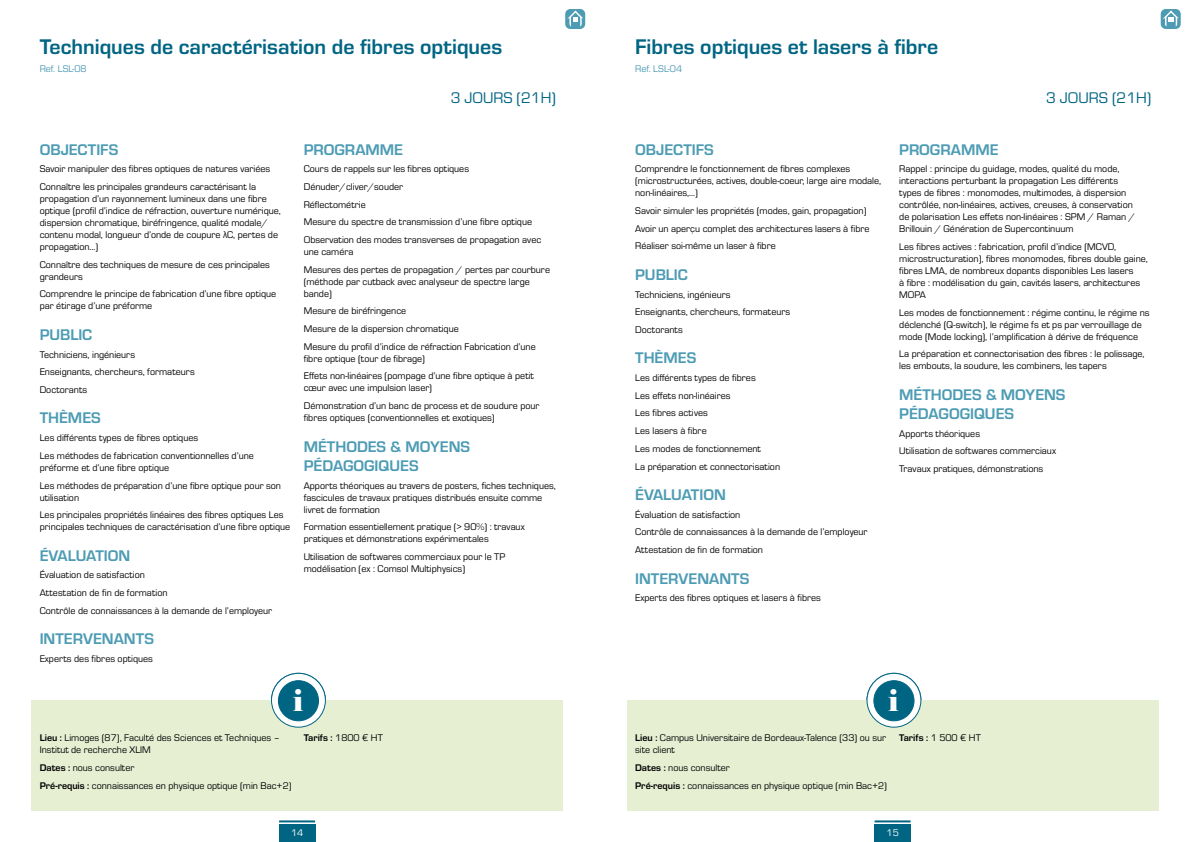
<style>
.page{position:relative;width:1191px;height:842px;background:#fff}
.page>*{position:absolute;margin:0;border:0;box-sizing:border-box;transform-origin:0 0}
.t1{font:30px "Elephant";color:#fff}
.t2{font:700 22px "Eurostile";color:#006583}
.t3{font:700 16px/19.2px "Eurostile";color:#4d9cb4}
.t4{font:16px "Eurostile";color:#006583}
.t5{font:10px/17.7px "Eurostile";color:#000}
.t6{font:700 10px "Eurostile";color:#000}
.t7{font:10px "Eurostile";color:#4d9cb4}
.t8{font:10px "Eurostile";color:#fff}
.s1{font-weight:700}
.s2{font-weight:400}
</style>
<div class="page">
<div style="left:279px;top:824px;width:36px;height:18px;background:#006583"></div>
<div style="left:874px;top:824px;width:36px;height:18px;background:#006583"></div>
<hr style="left:279px;top:820px;width:36px;height:2px;background:#006583">
<hr style="left:874px;top:820px;width:36px;height:2px;background:#006583">
<div style="left:565px;top:9px;width:20px;height:20px;background:#4d9cb4;border-radius:5px"></div>
<svg style="left:567px;top:11px;width:16px;height:16px"></svg>
<div style="left:1160px;top:9px;width:20px;height:20px;background:#4d9cb4;border-radius:5px"></div>
<svg style="left:1163px;top:11px;width:15px;height:16px"></svg>
<div style="left:626px;top:701px;width:532px;height:110px;background:#e7efd3"></div>
<svg style="left:867px;top:673px;width:54px;height:54px"></svg>
<div style="left:866px;top:673px;width:55px;height:55px;border:1px solid #006583;border-radius:50%"></div>
<div style="left:874px;top:681px;width:40px;height:40px;background:#006583;border-radius:50%"></div>
<div style="left:873px;top:680px;width:41px;height:41px;border:1px solid #006583;border-radius:50%"></div>
<div style="left:31px;top:701px;width:532px;height:110px;background:#e7efd3"></div>
<svg style="left:271px;top:673px;width:54px;height:54px"></svg>
<div style="left:271px;top:673px;width:55px;height:55px;border:1px solid #006583;border-radius:50%"></div>
<div style="left:278px;top:681px;width:40px;height:40px;background:#006583;border-radius:50%"></div>
<div style="left:278px;top:680px;width:41px;height:41px;border:1px solid #006583;border-radius:50%"></div>
<h2 class="t2" style="left:40px;top:31px;width:464px">Techniques de caractérisation de fibres optiques</h2>
<p class="t7" style="left:40px;top:62px;width:48px">Ref. LSL-08</p>
<h3 class="t4" style="left:451px;top:87px;width:107px">3 JOURS (21H)</h3>
<h3 class="t3" style="left:40px;top:139px;width:80px">OBJECTIFS</h3>
<p class="t5" style="left:40px;top:160px;width:232px">Savoir manipuler des fibres optiques de natures variées<br>Connaître les principales grandeurs caractérisant la</p>
<p class="t5" style="left:40px;top:192px;width:243px;line-height:12px">propagation d’un rayonnement lumineux dans une fibre optique (profil d’indice de réfraction, ouverture numérique, dispersion chromatique, biréfringence, qualité modale/ contenu modal, longueur d’onde de coupure λC, pertes de propagation…)</p>
<p class="t5" style="left:40px;top:258px;width:232px;line-height:12px">Connaître des techniques de mesure de ces principales grandeurs</p>
<p class="t5" style="left:40px;top:288px;width:238px;line-height:12px">Comprendre le principe de fabrication d’une fibre optique par étirage d’une préforme</p>
<h3 class="t3" style="left:40px;top:324px;width:54px">PUBLIC</h3>
<p class="t5" style="left:40px;top:345px;width:156px">Techniciens, ingénieurs<br>Enseignants, chercheurs, formateurs<br>Doctorants</p>
<h3 class="t3" style="left:40px;top:407px;width:63px">THÈMES</h3>
<p class="t5" style="left:40px;top:428px;width:216px">Les différents types de fibres optiques<br>Les méthodes de fabrication conventionnelles d’une</p>
<p class="t5" style="left:40px;top:458px;width:243px">préforme et d’une fibre optique<br>Les méthodes de préparation d’une fibre optique pour son</p>
<p class="t5" style="left:40px;top:488px;width:245px">utilisation<br>Les principales propriétés linéaires des fibres optiques Les</p>
<p class="t5" style="left:40px;top:517px;width:252px">principales techniques de caractérisation d’une fibre optique</p>
<h3 class="t3" style="left:40px;top:545px;width:92px">ÉVALUATION</h3>
<p class="t5" style="left:40px;top:566px;width:234px">Évaluation de satisfaction<br>Attestation de fin de formation<br>Contrôle de connaissances à la demande de l’employeur</p>
<h3 class="t3" style="left:40px;top:628px;width:116px">INTERVENANTS</h3>
<p class="t5" style="left:40px;top:649px;width:115px">Experts des fibres optiques</p>
<h3 class="t3" style="left:304px;top:139px;width:101px">PROGRAMME</h3>
<p class="t5" style="left:304px;top:160px;width:239px">Cours de rappels sur les fibres optiques Dénuder/cliver/souder<br>Réflectométrie<br>Mesure du spectre de transmission d’une fibre optique Observation des modes transverses de propagation avec</p>
<p class="t5" style="left:304px;top:242px;width:248px">une caméra<br>Mesures des pertes de propagation / pertes par courbure</p>
<p class="t5" style="left:304px;top:275px;width:228px;line-height:12px">(méthode par cutback avec analyseur de spectre large bande)</p>
<p class="t5" style="left:304px;top:302px;width:233px">Mesure de biréfringence<br>Mesure de la dispersion chromatique<br>Mesure du profil d’indice de réfraction Fabrication d’une</p>
<p class="t5" style="left:304px;top:349px;width:232px">fibre optique (tour de fibrage)<br>Effets non-linéaires (pompage d’une fibre optique à petit</p>
<p class="t5" style="left:304px;top:379px;width:237px">cœur avec une impulsion laser)<br>Démonstration d’un banc de process et de soudure pour</p>
<p class="t5" style="left:304px;top:408px;width:192px">fibres optiques (conventionnelles et exotiques)</p>
<h3 class="t3" style="left:304px;top:436px;width:168px">MÉTHODES &amp; MOYENS<br>PÉDAGOGIQUES</h3>
<p class="t5" style="left:304px;top:479px;width:253px;line-height:12px">Apports théoriques au travers de posters, fiches techniques, fascicules de travaux pratiques distribués ensuite comme livret de formation</p>
<p class="t5" style="left:304px;top:520px;width:223px;line-height:12px">Formation essentiellement pratique (&gt; 90%) : travaux pratiques et démonstrations expérimentales</p>
<p class="t5" style="left:304px;top:550px;width:203px;line-height:12px">Utilisation de softwares commerciaux pour le TP modélisation (ex : Comsol Multiphysics)</p>
<h1 class="t1" style="left:293px;top:682px;width:12px">i</h1>
<p class="t5" style="left:40px;top:731px;width:242px;line-height:12px"><span class="s1">Lieu :</span> Limoges (87), Faculté des Sciences et Techniques –<br>Institut de recherche XLIM</p>
<p class="t5" style="left:40px;top:758px;width:253px"><span class="s1">Dates :</span> nous consulter<br><span class="s1">Pré-requis :</span> connaissances en physique optique (min Bac+2)</p>
<p class="t6" style="left:304px;top:731px;width:81px">Tarifs : <span class="s2">1800 € HT</span></p>
<h2 class="t2" style="left:635px;top:31px;width:304px">Fibres optiques et lasers à fibre</h2>
<p class="t7" style="left:635px;top:62px;width:48px">Ref. LSL-04</p>
<h3 class="t4" style="left:1046px;top:87px;width:107px">3 JOURS (21H)</h3>
<h3 class="t3" style="left:635px;top:139px;width:80px">OBJECTIFS</h3>
<p class="t5" style="left:635px;top:163px;width:247px;line-height:12px">Comprendre le fonctionnement de fibres complexes (microstructurées, actives, double-coeur, large aire modale, non-linéaires,…)</p>
<p class="t5" style="left:635px;top:201px;width:236px">Savoir simuler les propriétés (modes, gain, propagation)<br>Avoir un aperçu complet des architectures lasers à fibre<br>Réaliser soi-même un laser à fibre</p>
<h3 class="t3" style="left:635px;top:264px;width:54px">PUBLIC</h3>
<p class="t5" style="left:635px;top:285px;width:156px">Techniciens, ingénieurs<br>Enseignants, chercheurs, formateurs<br>Doctorants</p>
<h3 class="t3" style="left:635px;top:347px;width:63px">THÈMES</h3>
<p class="t5" style="left:635px;top:368px;width:146px">Les différents types de fibres<br>Les effets non-linéaires<br>Les fibres actives<br>Les lasers à fibre<br>Les modes de fonctionnement<br>La préparation et connectorisation</p>
<h3 class="t3" style="left:635px;top:484px;width:92px">ÉVALUATION</h3>
<p class="t5" style="left:635px;top:505px;width:234px">Évaluation de satisfaction<br>Contrôle de connaissances à la demande de l’employeur<br>Attestation de fin de formation</p>
<h3 class="t3" style="left:635px;top:568px;width:116px">INTERVENANTS</h3>
<p class="t5" style="left:635px;top:589px;width:187px">Experts des fibres optiques et lasers à fibres</p>
<h3 class="t3" style="left:899px;top:139px;width:101px">PROGRAMME</h3>
<p class="t5" style="left:899px;top:163px;width:237px;line-height:12px">Rappel : principe du guidage, modes, qualité du mode, interactions perturbant la propagation Les différents types de fibres : monomodes, multimodes, à dispersion contrôlée, non-linéaires, actives, creuses, à conservation de polarisation Les effets non-linéaires : SPM / Raman / Brillouin / Génération de Supercontinuum</p>
<p class="t5" style="left:899px;top:240px;width:250px;line-height:12px">Les fibres actives : fabrication, profil d’indice (MCVD, microstructuration), fibres monomodes, fibres double gaine, fibres LMA, de nombreux dopants disponibles Les lasers<br>à fibre : modélisation du gain, cavités lasers, architectures MOPA</p>
<p class="t5" style="left:899px;top:306px;width:252px;line-height:12px">Les modes de fonctionnement : régime continu, le régime ns déclenché (Q-switch), le régime fs et ps par verrouillage de mode (Mode locking), l’amplification à dérive de fréquence</p>
<p class="t5" style="left:899px;top:348px;width:247px;line-height:12px">La préparation et connectorisation des fibres : le polissage, les embouts, la soudure, les combiners, les tapers</p>
<h3 class="t3" style="left:899px;top:384px;width:168px">MÉTHODES &amp; MOYENS<br>PÉDAGOGIQUES</h3>
<p class="t5" style="left:899px;top:424px;width:158px">Apports théoriques<br>Utilisation de softwares commerciaux<br>Travaux pratiques, démonstrations</p>
<h1 class="t1" style="left:888px;top:682px;width:12px">i</h1>
<p class="t5" style="left:635px;top:731px;width:252px;line-height:12px"><span class="s1">Lieu :</span> Campus Universitaire de Bordeaux-Talence (33) ou sur site client</p>
<p class="t5" style="left:635px;top:758px;width:253px"><span class="s1">Dates :</span> nous consulter<br><span class="s1">Pré-requis :</span> connaissances en physique optique (min Bac+2)</p>
<p class="t6" style="left:899px;top:731px;width:83px">Tarifs : <span class="s2">1 500 € HT</span></p>
<p class="t8" style="left:291px;top:826px;width:14px">14</p>
<p class="t8" style="left:886px;top:826px;width:14px">15</p>
</div>
